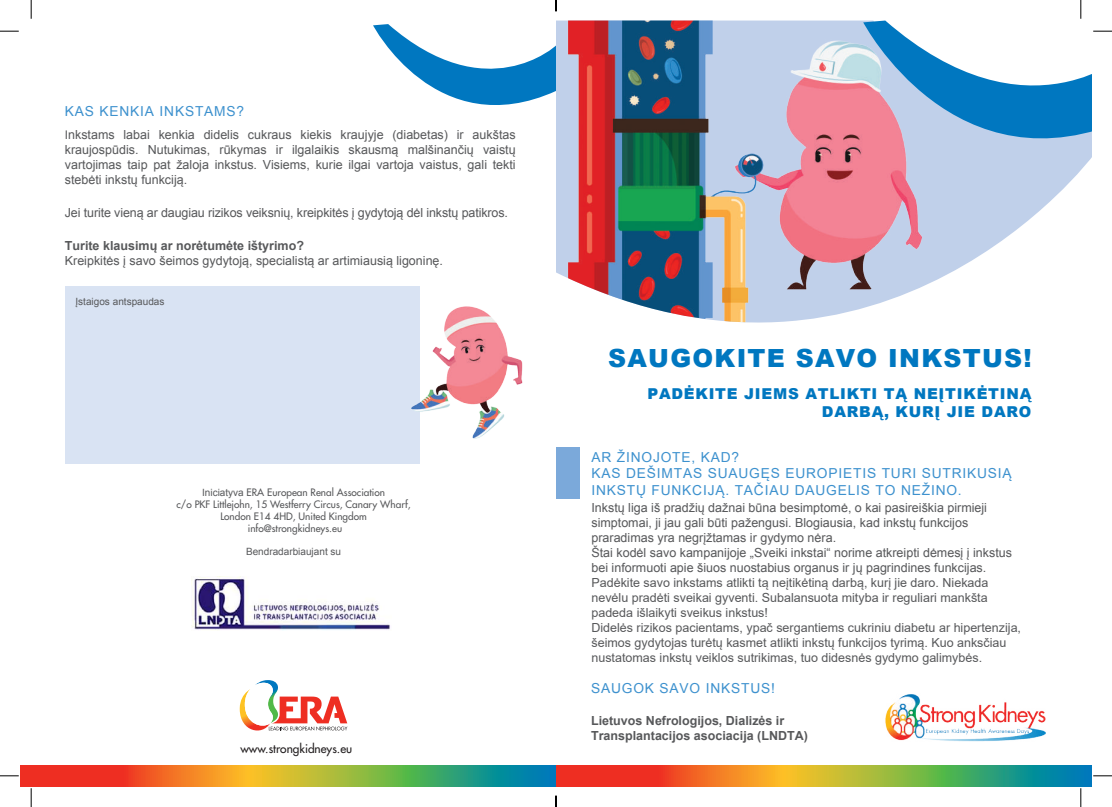
<style>
.page{position:relative;width:1112px;height:807px;background:#fff}
.page>*{position:absolute;margin:0;border:0;box-sizing:border-box;transform-origin:0 0}
.t1{font:900 25px "Arial";letter-spacing:.05em;color:#0077c0}
.t2{font:900 15px/18px "Arial";letter-spacing:.05em;color:#0077c0;text-align:right}
.t3{font:13.75px/16.5px "Arial";letter-spacing:.06em;color:#3d91ce}
.t4{font:13.75px "Arial";letter-spacing:.06em;color:#3d91ce}
.t5{font:12.5px/15px "Arial";color:#57585a}
.t6{font:700 12.5px/15px "Arial";color:#57585a}
.t7{font:500 11.88px "Futura Std";color:#231f20}
.t8{font:500 10px/12px "Futura Std";color:#57585a;text-align:center}
.t9{font:10px "Arial";color:#57585a}
.s1{font-size:11.88px}
.s2{font-family:"Arial";font-weight:400}
</style>
<div class="page">
<svg style="left:556px;top:21px;width:499px;height:265px;fill:#c0d0ea"></svg>
<img style="left:566px;top:21px;width:358px;height:302px">
<svg style="left:556px;top:765px;width:535px;height:21px;background:#a28745"></svg>
<svg style="left:863px;top:21px;width:228px;height:176px"></svg>
<div style="left:556px;top:447px;width:23px;height:52px;background:#7ba9da"></div>
<svg style="left:21px;top:765px;width:535px;height:21px;background:#a28745"></svg>
<div style="left:65px;top:286px;width:354px;height:177px;background:#d9e3f3"></div>
<svg style="left:240px;top:680px;width:107px;height:51px"></svg>
<svg style="left:373px;top:24px;width:183px;height:81px"></svg>
<img style="left:411px;top:305px;width:112px;height:140px">
<img style="left:885px;top:694px;width:161px;height:48px">
<svg style="left:0;top:30px;width:19px;height:2px"></svg>
<svg style="left:1093px;top:30px;width:18px;height:2px"></svg>
<svg style="left:0;top:775px;width:19px;height:1px"></svg>
<svg style="left:1093px;top:775px;width:18px;height:1px"></svg>
<svg style="left:30px;top:0;width:2px;height:19px"></svg>
<svg style="left:30px;top:788px;width:2px;height:18px"></svg>
<svg style="left:1080px;top:0;width:1px;height:19px"></svg>
<svg style="left:1080px;top:788px;width:1px;height:18px"></svg>
<img style="left:192px;top:576px;width:198px;height:54px">
<p class="t3" style="left:65px;top:103px;width:181px">KAS KENKIA INKSTAMS?</p>
<p class="t5" style="left:65px;top:127px;width:452px;text-align:justify"><span class="s1">I</span>nkstams labai kenkia didelis cukraus kiekis kraujyje (diabetas) ir aukštas kraujospūdis. Nutukimas, rūkymas ir ilgalaikis skausmą malšinančių vaistų vartojimas taip pat žaloja inkstus. Visiems, kurie ilgai vartoja vaistus, gali tekti stebėti inkstų funkciją.</p>
<p class="t5" style="left:65px;top:205px;width:444px">Jei turite vieną ar daugiau rizikos veiksnių, kreipkitės į gydytoją dėl inkstų patikros.</p>
<p class="t6" style="left:65px;top:238px;width:240px">Turite klausimų ar norėtumėte ištyrimo?</p>
<p class="t5" style="left:65px;top:253px;width:379px">Kreipkitės į savo šeimos gydytoją, specialistą ar artimiausią ligoninę.</p>
<p class="t9" style="left:75px;top:295px;width:90px">Įstaigos antspaudas</p>
<p class="t8" style="left:176px;top:486px;width:236px"><span class="s2">Iniciatyva</span> ERA European Renal Association<br>c/o PKF Littlejohn, 15 Westferry Circus, Canary Wharf, London E14 4HD, United Kingdom info@strongkidneys.eu</p>
<p class="t9" style="left:246px;top:545px;width:97px">Bendradarbiaujant su</p>
<p class="t7" style="left:240px;top:740px;width:113px">www.strongkidneys.eu</p>
<h1 class="t1" style="left:608px;top:339px;width:425px">SAUGOKITE SAVO INKSTUS!</h1>
<p class="t2" style="left:647px;top:384px;width:385px">PADĖKITE JIEMS ATLIKTI TĄ NEĮTIKĖTINĄ<br>DARBĄ, KURĮ JIE DARO</p>
<p class="t4" style="left:591px;top:448px;width:149px">AR ŽINOJOTE, KAD?</p>
<p class="t3" style="left:591px;top:465px;width:421px">KAS DEŠIMTAS SUAUGĘS EUROPIETIS TURI SUTRIKUSIĄ<br>INKSTŲ FUNKCIJĄ. TAČIAU DAUGELIS TO NEŽINO.</p>
<p class="t5" style="left:591px;top:500px;width:431px">Inkstų liga iš pradžių dažnai būna besimptomė, o kai pasireiškia pirmieji simptomai, ji jau gali būti pažengusi. Blogiausia, kad inkstų funkcijos praradimas yra negrįžtamas ir gydymo nėra.<br>Štai kodėl savo kampanijoje „Sveiki inkstai“ norime atkreipti dėmesį į inkstus bei informuoti apie šiuos nuostabius organus ir jų pagrindines funkcijas.<br>Padėkite savo inkstams atlikti tą neįtikėtiną darbą, kurį jie daro. Niekada nevėlu pradėti sveikai gyventi. Subalansuota mityba ir reguliari mankšta padeda išlaikyti sveikus inkstus!<br>Didelės rizikos pacientams, ypač sergantiems cukriniu diabetu ar hipertenzija, šeimos gydytojas turėtų kasmet atlikti inkstų funkcijos tyrimą. Kuo anksčiau nustatomas inkstų veiklos sutrikimas, tuo didesnės gydymo galimybės.</p>
<p class="t3" style="left:591px;top:679px;width:185px">SAUGOK SAVO INKSTUS!</p>
<p class="t6" style="left:591px;top:713px;width:218px">Lietuvos Nefrologijos, Dializės ir<br>Transplantacijos asociacija (LNDTA)</p>
</div>
